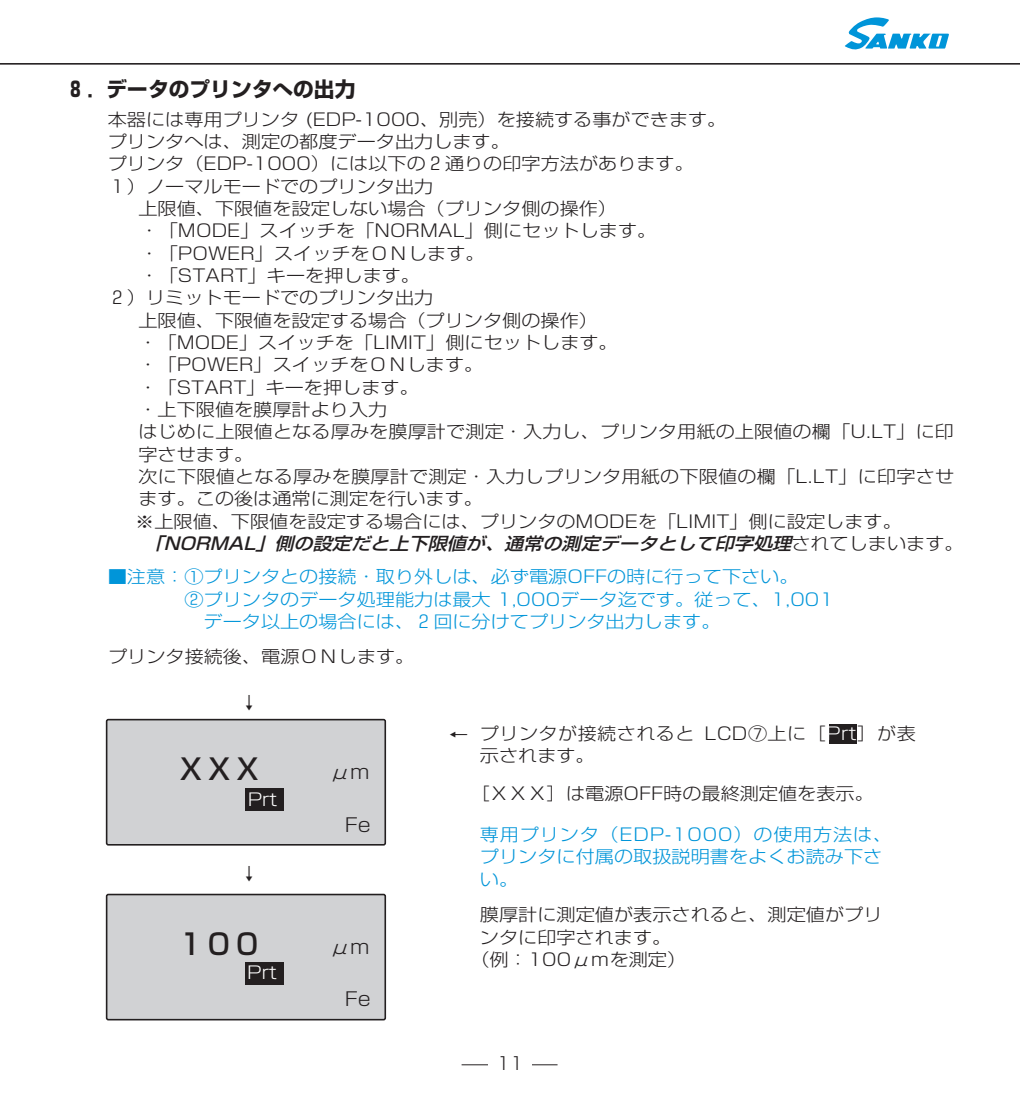
<style>
.page{position:relative;width:1020px;height:1116px;background:#fff}
.page>*{position:absolute;margin:0;border:0;box-sizing:border-box;transform-origin:0 0}
.t1{font:500 28.8px "Shin Go";letter-spacing:.225em;color:#231f20}
.t2{font:700 20.7px "Shin Go";color:#231f20}
.t3{font:300 18.68px "Shin Go";color:#231f20;scale:1.11 1}
.t4{font:300 17.55px "Shin Go";color:#231f20}
.t5{font:300 17.32px "Shin Go";color:#231f20;scale:1.11 1}
.t6{font:300 17.32px/22.3px "Shin Go";color:#0095d9;scale:1.11 1}
.t7{font:italic 500 17.32px "Shin Go";color:#231f20;scale:1.11 1}
.t8{font:300 17.32px/22.3px "Shin Go";letter-spacing:.02em;color:#231f20;scale:1.11 1}
.t9{font:300 17.32px "Shin Go";color:#fff;scale:1.11 1}
.t10{font:900 17.32px "Shin Go";color:#231f20;scale:1.11 1}
.s1{font-weight:300;font-style:normal}
.s2{color:#fff}
</style>
<div class="page">
<div style="left:828px;top:724px;width:28px;height:19px;background:#231f20"></div>
<hr style="left:461px;top:1064px;width:96px;height:1px;background:#231f20">
<div style="left:488px;top:1052px;width:43px;height:24px;background:#fff"></div>
<hr style="left:0;top:63px;width:1019px;height:2px;background:#231f20">
<svg style="left:845px;top:17px;width:103px;height:33px"></svg>
<div style="left:107px;top:720px;width:278px;height:125px;background:#d1d2d4;border-radius:2px"></div>
<div style="left:106px;top:719px;width:280px;height:127px;border:2px solid #231f20;border-radius:2px"></div>
<div style="left:107px;top:895px;width:278px;height:125px;background:#d1d2d4;border-radius:2px"></div>
<div style="left:106px;top:894px;width:280px;height:126px;border:2px solid #231f20;border-radius:2px"></div>
<div style="left:245px;top:788px;width:39px;height:23px;background:#231f20"></div>
<div style="left:245px;top:962px;width:38px;height:22px;background:#231f20"></div>
<p class="t2" style="left:65px;top:81px;width:292px">８．データのプリンタへの出力</p>
<p class="t5" style="left:108px;top:113px;width:558px">本器には専用プリンタ (EDP-1000、別売）を接続する事ができます。</p>
<p class="t5" style="left:108px;top:135px;width:363px">プリンタへは、測定の都度データ出力します。</p>
<p class="t5" style="left:108px;top:157px;width:529px">プリンタ（EDP-1000）には以下の２通りの印字方法があります。</p>
<p class="t5" style="left:108px;top:180px;width:295px">１）ノーマルモードでのプリンタ出力</p>
<p class="t5" style="left:138px;top:202px;width:432px">上限値、下限値を設定しない場合（プリンタ側の操作）</p>
<p class="t5" style="left:140px;top:224px;width:467px">・「MODE」スイッチを「NORMAL」側にセットします。</p>
<p class="t5" style="left:140px;top:247px;width:312px">・「POWER」スイッチをＯＮします。</p>
<p class="t5" style="left:140px;top:269px;width:254px">・「START」キーを押します。</p>
<p class="t5" style="left:108px;top:291px;width:295px">２）リミットモードでのプリンタ出力</p>
<p class="t5" style="left:138px;top:314px;width:415px">上限値、下限値を設定する場合（プリンタ側の操作）</p>
<p class="t5" style="left:138px;top:336px;width:433px">・「MODE」スイッチを「LIMIT」側にセットします。</p>
<p class="t5" style="left:138px;top:358px;width:312px">・「POWER」スイッチをＯＮします。</p>
<p class="t5" style="left:138px;top:381px;width:254px">・「START」キーを押します。</p>
<p class="t5" style="left:138px;top:403px;width:226px">・上下限値を膜厚計より入力</p>
<p class="t5" style="left:138px;top:425px;width:736px">はじめに上限値となる厚みを膜厚計で測定・入力し、プリンタ用紙の上限値の欄「U.LT」に印</p>
<p class="t5" style="left:138px;top:448px;width:105px">字させます。</p>
<p class="t5" style="left:138px;top:470px;width:736px">次に下限値となる厚みを膜厚計で測定・入力しプリンタ用紙の下限値の欄「L.LT」に印字させ</p>
<p class="t5" style="left:138px;top:492px;width:312px">ます。この後は通常に測定を行います。</p>
<p class="t5" style="left:135px;top:514px;width:692px">※上限値、下限値を設定する場合には、プリンタのMODEを「LIMIT」側に設定します。</p>
<p class="t7" style="left:145px;top:537px;width:739px">「NORMAL」側の設定だと上下限値が、通常の測定データとして印字処理<span class="s1">されてしまいます。</span></p>
<p class="t6" style="left:108px;top:568px;width:623px">■注意：①プリンタとの接続・取り外しは、必ず電源OFFの時に行って下さい。</p>
<p class="t6" style="left:184px;top:590px;width:586px">②プリンタのデータ処理能力は最大 1,000データ迄です。従って、1,001</p>
<p class="t6" style="left:203px;top:613px;width:467px">データ以上の場合には、２回に分けてプリンタ出力します。</p>
<p class="t5" style="left:108px;top:650px;width:277px">プリンタ接続後、電源ＯＮします。</p>
<p class="t10" style="left:239px;top:696px;width:19px">↓</p>
<h1 class="t1" style="left:180px;top:759px;width:80px">XXX</h1>
<p class="t3" style="left:329px;top:765px;width:38px">μm</p>
<p class="t3" style="left:345px;top:818px;width:25px">Fe</p>
<p class="t9" style="left:248px;top:793px;width:29px">Prt</p>
<p class="t10" style="left:239px;top:867px;width:19px">↓</p>
<h1 class="t1" style="left:180px;top:934px;width:80px">100</h1>
<p class="t3" style="left:329px;top:940px;width:38px">μm</p>
<p class="t3" style="left:345px;top:992px;width:25px">Fe</p>
<p class="t9" style="left:247px;top:966px;width:29px">Prt</p>
<p class="t5" style="left:449px;top:728px;width:19px">←</p>
<p class="t8" style="left:480px;top:725px;width:394px">プリンタが接続されると LCD⑦上に［<span class="s2">Prt</span>］が表示されます。</p>
<p class="t5" style="left:470px;top:787px;width:365px">［ＸＸＸ］は電源OFF時の最終測定値を表示。</p>
<p class="t6" style="left:480px;top:826px;width:373px">専用プリンタ（EDP-1000）の使用方法は、プリンタに付属の取扱説明書をよくお読み下さい。</p>
<p class="t5" style="left:480px;top:908px;width:364px">膜厚計に測定値が表示されると、測定値がプリ</p>
<p class="t5" style="left:480px;top:931px;width:174px">ンタに印字されます。</p>
<p class="t5" style="left:470px;top:953px;width:196px">（例：100μｍを測定）</p>
<p class="t4" style="left:496px;top:1057px;width:28px">11</p>
</div>
